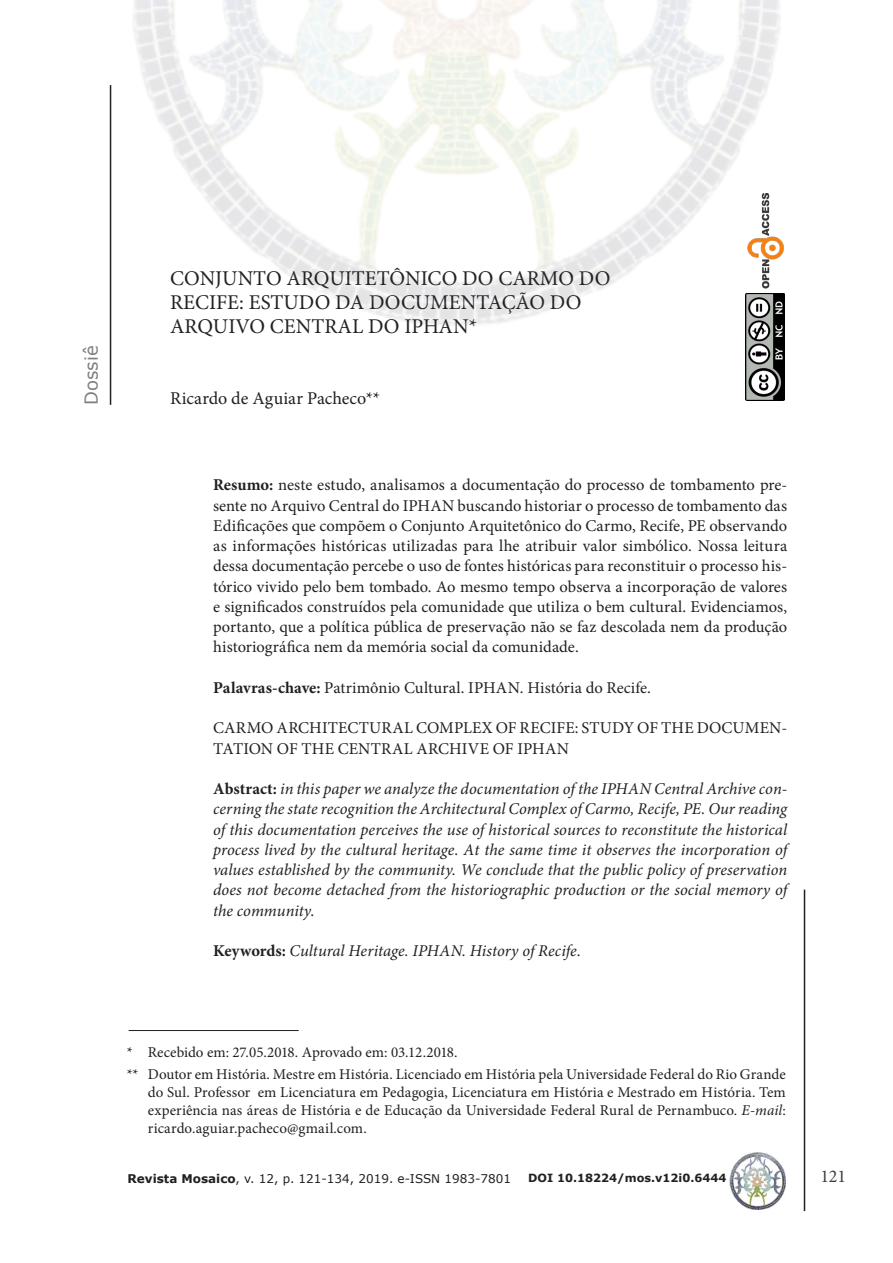
<style>
.page{position:relative;width:893px;height:1263px;background:#fff}
.page>*{position:absolute;margin:0;border:0;box-sizing:border-box;transform-origin:0 0}
.Título{font:21px/24px "Minion Pro";color:#222}
.Autores{font:18px "Minion Pro";color:#231f20}
.t1{font:18px "Verdana";color:#808080}
.t2{font:18px "Minion Pro";color:#3e3e3f}
.resumo_e_abstract{font:16.5px/20.2px "Minion Pro";letter-spacing:.005em;color:#231f20;text-align:justify}
.resumo_e_abstract-2{font:italic 16.5px/20.2px "Minion Pro";color:#231f20;text-align:justify}
.Notas{font:15px/18px "Minion Pro";color:#231f20;text-align:justify}
.t3{font:12px "Verdana";color:#231f20}
.t4{font:700 11.25px "Verdana";color:#231f20}
.s1{font-weight:700}
.s2{font-weight:700;font-style:normal}
.s3{font-style:normal}
.s4{font-style:italic}
</style>
<div class="page">
<img style="left:729px;top:1153px;width:57px;height:56px">
<hr style="left:804px;top:890px;width:1px;height:321px;background:#231f20">
<hr style="left:110px;top:85px;width:1px;height:320px;background:#231f20">
<hr style="left:129px;top:1030px;width:170px;height:1px;background:#231f20">
<img style="left:133px;top:0;width:648px;height:327px">
<img style="left:746px;top:294px;width:39px;height:107px">
<img style="left:747px;top:194px;width:36px;height:94px">
<p class="t1" style="left:79px;top:405px;width:61px;rotate:-90deg">Dossiê</p>
<p class="Título" style="left:170px;top:266px;width:442px">CONJUNTO ARQUITETÔNICO DO CARMO DO<br>RECIFE: ESTUDO DA DOCUMENTAÇÃO DO<br>ARQUIVO CENTRAL DO IPHAN*</p>
<p class="Autores" style="left:170px;top:386px;width:211px">Ricardo de Aguiar Pacheco**</p>
<p class="resumo_e_abstract" style="left:213px;top:475px;width:576px"><span class="s1">Resumo:</span> neste estudo, analisamos a documentação do processo de tombamento pre&shy;sente no Arquivo Central do IPHAN buscando historiar o processo de tombamento das Edificações que compõem o Conjunto Arquitetônico do Carmo, Recife, PE observando as informações históricas utilizadas para lhe atribuir valor simbólico. Nossa leitura dessa documentação percebe o uso de fontes históricas para reconstituir o processo his&shy;tórico vivido pelo bem tombado. Ao mesmo tempo observa a incorporação de valores e significados construídos pela comunidade que utiliza o bem cultural. Evidenciamos, portanto, que a política pública de preservação não se faz descolada nem da produção historiográfica nem da memória social da comunidade.</p>
<p class="resumo_e_abstract" style="left:213px;top:678px;width:439px"><span class="s1">Palavras-chave:</span> Patrimônio Cultural. IPHAN. História do Recife.</p>
<p class="resumo_e_abstract" style="left:213px;top:718px;width:576px">CARMO ARCHITECTURAL COMPLEX OF RECIFE: STUDY OF THE DOCUMEN-<br>TATION OF THE CENTRAL ARCHIVE OF IPHAN</p>
<p class="resumo_e_abstract-2" style="left:213px;top:779px;width:576px"><span class="s2">Abstract:</span> in this paper we analyze the documentation of the IPHAN Central Archive con&shy;cerning the state recognition the Architectural Complex of Carmo, Recife, PE. Our reading of this documentation perceives the use of historical sources to reconstitute the historical process lived by the cultural heritage. At the same time it observes the incorporation of values established by the community. We conclude that the public policy of preservation does not become detached from the historiographic production or the social memory of the community<span class="s3">.</span></p>
<p class="resumo_e_abstract-2" style="left:213px;top:941px;width:369px"><span class="s2">Keywords:</span> Cultural Heritage. IPHAN. History of Recife<span class="s3">.</span></p>
<p class="Notas" style="left:127px;top:1043px;width:332px">* Recebido em: 27.05.2018. Aprovado em: 03.12.2018.</p>
<p class="Notas" style="left:148px;top:1065px;width:639px;text-indent:-21px">** Doutor em História. Mestre em História. Licenciado em História pela Universidade Federal do Rio Grande do Sul. Professor em Licenciatura em Pedagogia, Licenciatura em História e Mestrado em História. Tem experiência nas áreas de História e de Educação da Universidade Federal Rural de Pernambuco. <span class="s4">E-mail</span>: ricardo.aguiar.pacheco@gmail.com.</p>
<p class="t3" style="left:128px;top:1171px;width:385px"><span class="s1">Revista Mosaico</span>, v. 12, p. 121-134, 2019. e-ISSN 1983-7801</p>
<p class="t2" style="left:820px;top:1164px;width:27px">121</p>
<p class="t4" style="left:528px;top:1170px;width:200px">DOI 10.18224/mos.v12i0.6444</p>
</div>
